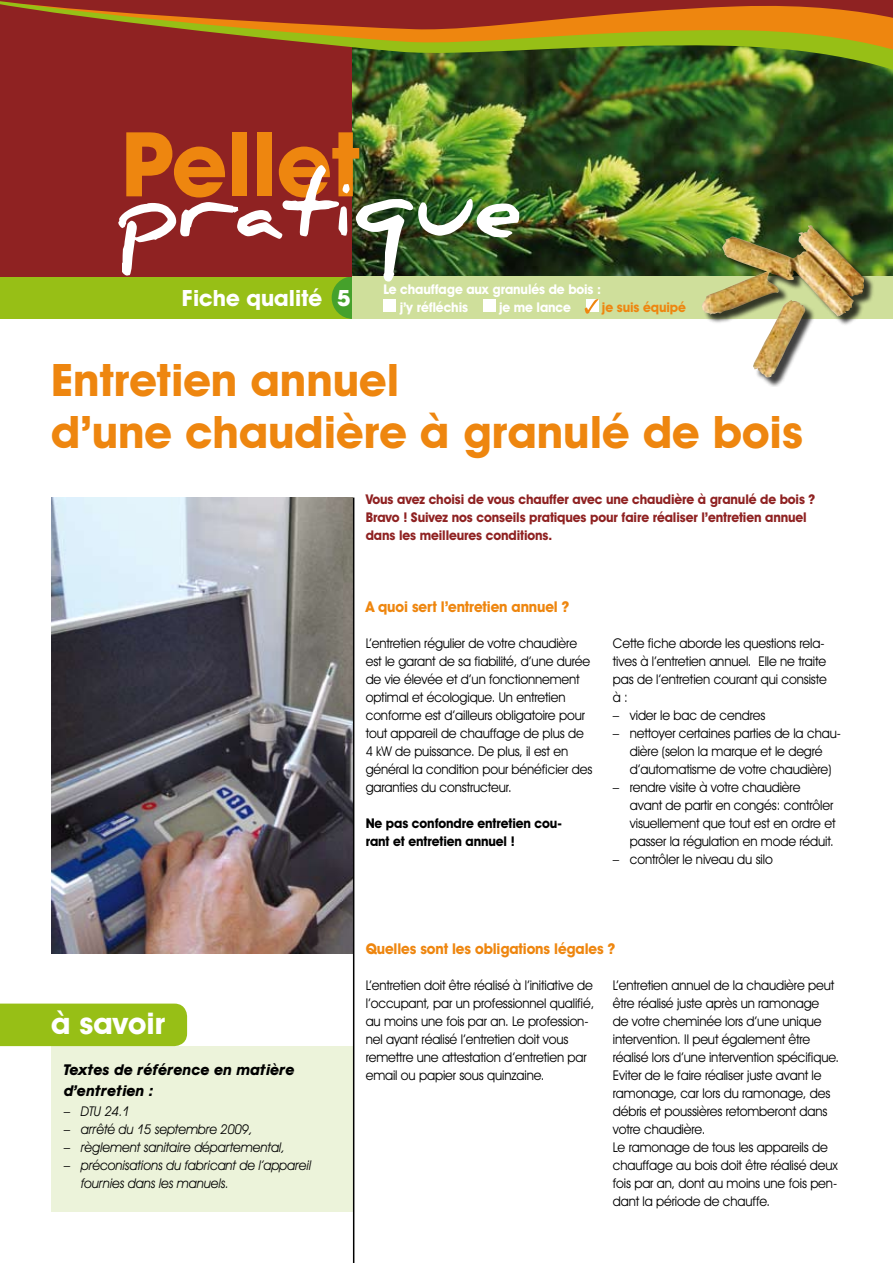
<style>
.page{position:relative;width:893px;height:1263px;background:#fff}
.page>*{position:absolute;margin:0;border:0;box-sizing:border-box;transform-origin:0 0}
.t1{font:700 90px "Daniel";color:#fff}
.t2{font:700 90px "Avant Garde IT Cby BT";color:#ee860f}
.t3{font:700 45px/52.5px "Avant Garde IT Cby BT";color:#ee860f}
.t4{font:700 30px "Avant Garde IT Cby BT";color:#fff}
.t5{font:700 22.5px "Avant Garde IT Cby BT";color:#fff}
.t6{font:700 15px "Avant Garde IT Cby BT";letter-spacing:-.01em;color:#ee860f;scale:.95 1}
.t7{font:italic 700 15px/21.6px "Avant Garde IT Cby BT";color:#000}
.t8{font:13.5px/18px "Avant Garde IT Cby BT";letter-spacing:-.01em;color:#000;scale:.95 1}
.t9{font:700 13.5px/18px "Avant Garde IT Cby BT";letter-spacing:-.01em;color:#8f2222;scale:.95 1}
.t10{font:italic 13.5px/18px "Avant Garde IT Cby BT";letter-spacing:-.01em;color:#000;scale:.95 1}
.t11{font:700 13.5px/18px "Avant Garde IT Cby BT";letter-spacing:-.01em;color:#fff;scale:.95 1}
.t12{font:700 13.5px/18px "Avant Garde IT Cby BT";letter-spacing:-.01em;color:#000;scale:.95 1}
.t13{font:700 13.5px "Avant Garde IT Cby BT";letter-spacing:-.01em;color:#ee860f;scale:.95 1}
.s1{font-style:normal}
</style>
<div class="page">
<img style="left:51px;top:497px;width:302px;height:456px">
<div style="left:0;top:276px;width:353px;height:43px;background:#97bf16"></div>
<div style="left:332px;top:276px;width:42px;height:43px;background:#45a12b;border-radius:50%"></div>
<div style="left:51px;top:1046px;width:302px;height:166px;background:#ecf3da"></div>
<div style="left:0;top:0;width:353px;height:276px;background:#8f2222"></div>
<img style="left:353px;top:84px;width:540px;height:192px">
<img style="left:352px;top:65px;width:541px;height:19px">
<svg style="left:229px;top:34px;width:664px;height:31px;background:#787b1a"></svg>
<svg style="left:0;top:0;width:893px;height:34px"></svg>
<div style="left:353px;top:276px;width:540px;height:43px;background:#cfdf9b"></div>
<hr style="left:353px;top:497px;width:1px;height:766px;background:#000">
<div style="left:0;top:1003px;width:187px;height:43px;background:#97bf16"></div>
<div style="left:383px;top:299px;width:13px;height:13px;background:#fff"></div>
<div style="left:483px;top:299px;width:13px;height:13px;background:#fff"></div>
<svg style="left:585px;top:299px;width:14px;height:15px"></svg>
<div style="left:703px;top:227px;width:171px;height:160px;background:#000;opacity:.75"></div>
<img style="left:702px;top:225px;width:152px;height:91px">
<h1 class="t2" style="left:121px;top:110px;width:240px">Pellet</h1>
<h1 class="t1" style="left:115px;top:152px;width:408px">pratique</h1>
<h3 class="t5" style="left:182px;top:285px;width:170px">Fiche qualité 5</h3>
<p class="t11" style="left:400px;top:280px;width:214px;text-indent:-16px">Le chauffage aux granulés de bois : j’y réfléchis</p>
<p class="t11" style="left:499px;top:298px;width:77px">je me lance</p>
<p class="t13" style="left:602px;top:299px;width:90px">je suis équipé</p>
<h2 class="t3" style="left:51px;top:353px;width:754px">Entretien annuel<br>d’une chaudière à granulé de bois</h2>
<p class="t9" style="left:366px;top:490px;width:475px">Vous avez choisi de vous chauffer avec une chaudière à granulé de bois ?<br>Bravo ! Suivez nos conseils pratiques pour faire réaliser l’entretien annuel dans les meilleures conditions.</p>
<p class="t6" style="left:366px;top:598px;width:216px">A quoi sert l’entretien annuel ?</p>
<p class="t8" style="left:366px;top:634px;width:240px">L’entretien régulier de votre chaudière est le garant de sa fiabilité, d’une durée de vie élevée et d’un fonctionnement optimal et écologique. Un entretien conforme est d’ailleurs obligatoire pour tout appareil de chauffage de plus de 4 kW de puissance. De plus, il est en général la condition pour bénéficier des garanties du constructeur.</p>
<p class="t12" style="left:366px;top:814px;width:208px">Ne pas confondre entretien cou&shy;rant et entretien annuel !</p>
<p class="t8" style="left:613px;top:634px;width:227px">Cette fiche aborde les questions rela&shy;tives à l’entretien annuel. Elle ne traite pas de l’entretien courant qui consiste à :</p>
<p class="t8" style="left:613px;top:706px;width:162px">– vider le bac de cendres</p>
<p class="t8" style="left:613px;top:724px;width:242px;text-align:center">– nettoyer certaines parties de la chau&shy;dière (selon la marque et le degré d’automatisme de votre chaudière)</p>
<p class="t8" style="left:630px;top:778px;width:218px;text-indent:-17px">– rendre visite à votre chaudière avant de partir en congés: contrôler visuellement que tout est en ordre et passer la régulation en mode réduit.</p>
<p class="t8" style="left:613px;top:850px;width:170px">– contrôler le niveau du silo</p>
<h3 class="t4" style="left:51px;top:1005px;width:116px">à savoir</h3>
<p class="t7" style="left:64px;top:1058px;width:232px">Textes de référence en matière d’entretien :</p>
<p class="t10" style="left:64px;top:1102px;width:71px"><span class="s1">–</span> DTU 24.1</p>
<p class="t10" style="left:64px;top:1120px;width:200px"><span class="s1">–</span> arrêté du 15 septembre 2009,</p>
<p class="t10" style="left:64px;top:1138px;width:234px"><span class="s1">–</span> règlement sanitaire départemental,</p>
<p class="t10" style="left:81px;top:1156px;width:244px;text-indent:-17px"><span class="s1">–</span> préconisations du fabricant de l’appareil fournies dans les manuels.</p>
<p class="t6" style="left:366px;top:940px;width:264px">Quelles sont les obligations légales ?</p>
<p class="t8" style="left:366px;top:976px;width:242px">L’entretien doit être réalisé à l’initiative de l’occupant, par un professionnel qualifié, au moins une fois par an. Le profession&shy;nel ayant réalisé l’entretien doit vous remettre une attestation d’entretien par email ou papier sous quinzaine.</p>
<p class="t8" style="left:613px;top:976px;width:240px">L’entretien annuel de la chaudière peut être réalisé juste après un ramonage<br>de votre cheminée lors d’une unique intervention. Il peut également être réalisé lors d’une intervention spécifique.<br>Eviter de le faire réaliser juste avant le ramonage, car lors du ramonage, des débris et poussières retomberont dans votre chaudière.<br>Le ramonage de tous les appareils de chauffage au bois doit être réalisé deux fois par an, dont au moins une fois pen&shy;dant la période de chauffe.</p>
</div>
